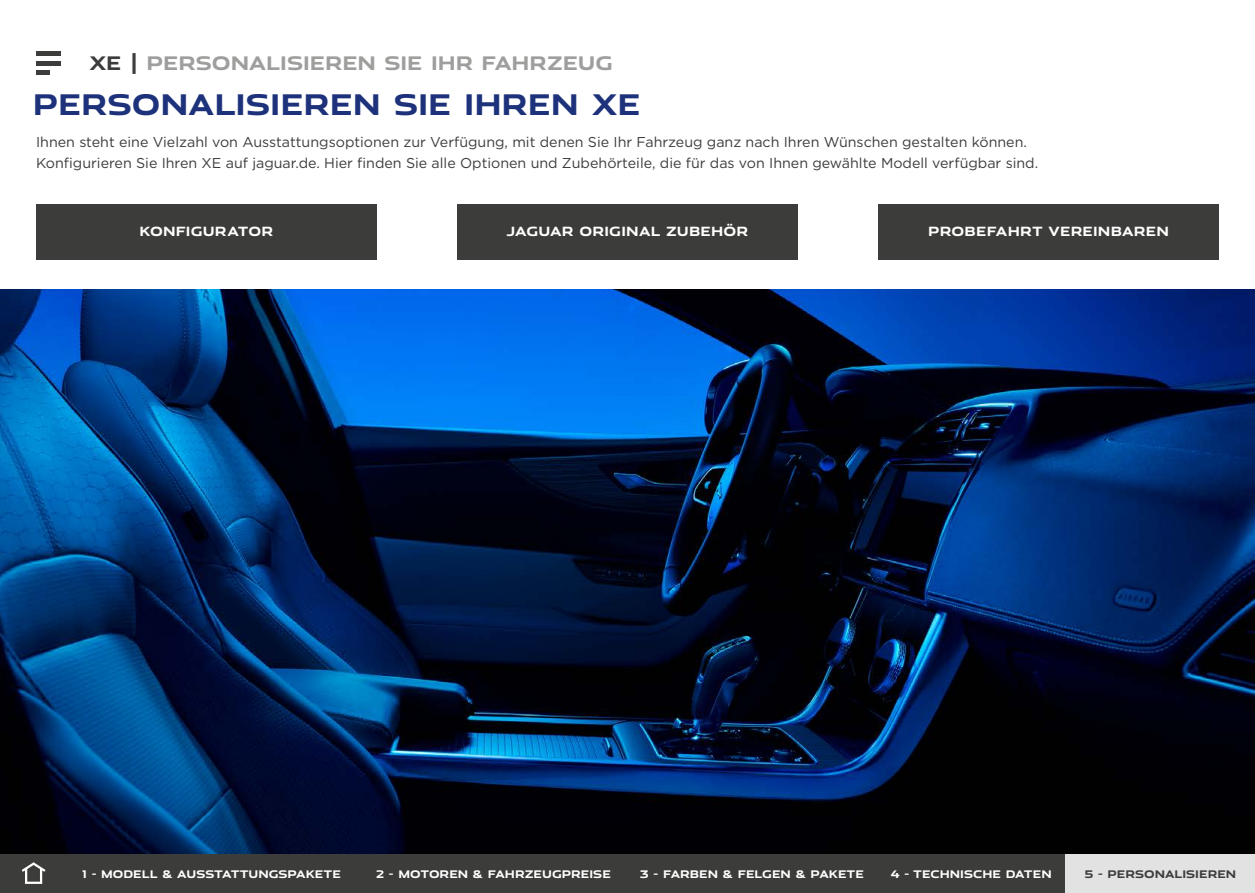
<style>
.page{position:relative;width:1255px;height:893px;background:#fff}
.page>*{position:absolute;margin:0;border:0;box-sizing:border-box;transform-origin:0 0}
.t1{font:700 28.5px "Jaguar Modern";letter-spacing:-.005em;color:#1d327b}
.t2{font:700 18.75px "Jaguar Modern";letter-spacing:-.005em;color:#9e9e9d}
.t3{font:14.25px/21px "Gotham";color:#3c3c3b}
.t4{font:700 12.75px "Jaguar Modern";letter-spacing:.015em;color:#fff}
.t5{font:700 10.5px "Jaguar Modern";color:#fff}
.t6{font:700 10.5px "Jaguar Modern";color:#3c3c3b}
.s1{color:#3c3c3b}
</style>
<div class="page">
<img style="left:0;top:289px;width:1254px;height:566px">
<svg style="left:36px;top:55px;width:24px;height:16px"></svg>
<hr style="left:36px;top:51px;width:24px;height:4px;background:#3c3c3b">
<hr style="left:36px;top:61px;width:24px;height:4px;background:#3c3c3b">
<hr style="left:36px;top:71px;width:14px;height:4px;background:#3c3c3b">
<div style="left:0;top:855px;width:64px;height:38px;background:#3c3c3b"></div>
<svg style="left:22px;top:862px;width:24px;height:11px"></svg>
<div style="left:25px;top:867px;width:17px;height:17px;border:2px solid #fff"></div>
<div style="left:359px;top:855px;width:268px;height:38px;background:#3c3c3b"></div>
<div style="left:627px;top:855px;width:249px;height:38px;background:#3c3c3b"></div>
<div style="left:876px;top:855px;width:189px;height:38px;background:#3c3c3b"></div>
<div style="left:64px;top:855px;width:295px;height:38px;background:#3c3c3b"></div>
<div style="left:1065px;top:855px;width:189px;height:38px;background:#e2e2e2"></div>
<div style="left:457px;top:204px;width:340px;height:55px;background:#3c3c3b"></div>
<div style="left:878px;top:204px;width:340px;height:55px;background:#3c3c3b"></div>
<div style="left:36px;top:204px;width:340px;height:55px;background:#3c3c3b"></div>
<h2 class="t2" style="left:89px;top:48px;width:525px"><span class="s1">XE |</span> PERSONALISIEREN SIE IHR FAHRZEUG</h2>
<h1 class="t1" style="left:33px;top:81px;width:609px">PERSONALISIEREN SIE IHREN XE</h1>
<p class="t3" style="left:36px;top:132px;width:1003px">Ihnen steht eine Vielzahl von Ausstattungsoptionen zur Verfügung, mit denen Sie Ihr Fahrzeug ganz nach Ihren Wünschen gestalten können.<br>Konfigurieren Sie Ihren XE auf jaguar.de. Hier finden Sie alle Optionen und Zubehörteile, die für das von Ihnen gewählte Modell verfügbar sind.</p>
<p class="t4" style="left:139px;top:221px;width:135px">KONFIGURATOR</p>
<p class="t4" style="left:506px;top:221px;width:243px">JAGUAR ORIGINAL ZUBEHÖR</p>
<p class="t4" style="left:928px;top:221px;width:242px">PROBEFAHRT VEREINBAREN</p>
<p class="t5" style="left:82px;top:865px;width:260px">1 - MODELL &amp; AUSSTATTUNGSPAKETE</p>
<p class="t5" style="left:376px;top:865px;width:236px">2 - MOTOREN &amp; FAHRZEUGPREISE</p>
<p class="t5" style="left:640px;top:865px;width:225px">3 - FARBEN &amp; FELGEN &amp; PAKETE</p>
<p class="t5" style="left:890px;top:865px;width:163px">4 - TECHNISCHE DATEN</p>
<p class="t6" style="left:1084px;top:865px;width:153px">5 - PERSONALISIEREN</p>
</div>
